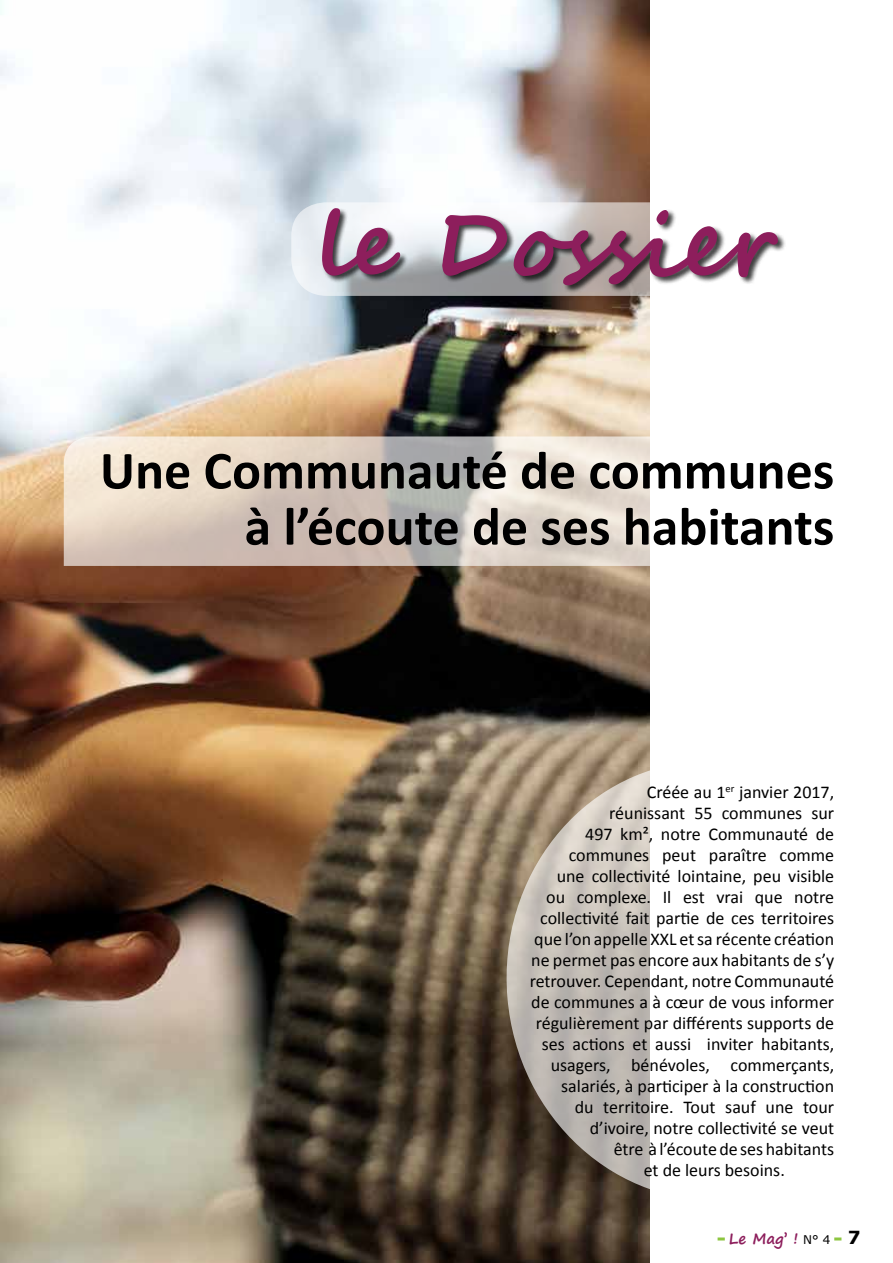
<style>
.page{position:relative;width:893px;height:1263px;background:#fff}
.page>*{position:absolute;margin:0;border:0;box-sizing:border-box;transform-origin:0 0}
.t1{font:700 90px "Segoe Script";color:#8d1e5c}
.t2{font:700 54px "Calibri";color:#000}
.t3{font:18px "Calibri";color:#000}
.t4{font:700 15px "Segoe Print";color:#8d1e5c}
.s1{font-family:"Verdana";font-weight:400;font-size:12px;color:#000}
.s2{font-family:"Verdana";font-size:18px;color:#000}
</style>
<div class="page">
<svg style="left:718px;top:1237px;width:7px;height:3px"></svg>
<svg style="left:834px;top:1237px;width:7px;height:3px"></svg>
<img style="left:0;top:0;width:649px;height:1263px">
<img style="left:281px;top:202px;width:369px;height:179px">
<div style="left:322px;top:208px;width:464px;height:86px;background:#000;opacity:.75"></div>
<svg style="left:64px;top:436px;width:586px;height:130px;background:#d8ccc1"></svg>
<svg style="left:497px;top:752px;width:153px;height:457px;background:#9f9589"></svg>
<h1 class="t1" style="left:314px;top:172px;width:462px">le Dossier</h1>
<h2 class="t2" style="left:100px;top:436px;width:736px">Une Communauté de communes</h2>
<h2 class="t2" style="left:245px;top:492px;width:591px">à l’écoute de ses habitants</h2>
<p class="t3" style="left:647px;top:780px;width:189px">Créée au 1<sup>er</sup> janvier 2017,</p>
<p class="t3" style="left:609px;top:801px;width:226px">réunissant 55 communes sur</p>
<p class="t3" style="left:585px;top:822px;width:250px">497 km², notre Communauté de</p>
<p class="t3" style="left:569px;top:843px;width:267px">communes peut paraître comme</p>
<p class="t3" style="left:557px;top:864px;width:279px">une collectivité lointaine, peu visible</p>
<p class="t3" style="left:546px;top:885px;width:289px">ou complexe. Il est vrai que notre</p>
<p class="t3" style="left:540px;top:906px;width:295px">collectivité fait partie de ces territoires</p>
<p class="t3" style="left:534px;top:927px;width:301px">que l’on appelle XXL et sa récente création</p>
<p class="t3" style="left:531px;top:948px;width:304px">ne permet pas encore aux habitants de s’y</p>
<p class="t3" style="left:530px;top:969px;width:306px">retrouver. Cependant, notre Communauté</p>
<p class="t3" style="left:531px;top:990px;width:305px">de communes a à cœur de vous informer</p>
<p class="t3" style="left:536px;top:1012px;width:300px">régulièrement par différents supports de</p>
<p class="t3" style="left:542px;top:1033px;width:294px">ses actions et aussi inviter habitants,</p>
<p class="t3" style="left:551px;top:1054px;width:285px">usagers, bénévoles, commerçants,</p>
<p class="t3" style="left:561px;top:1075px;width:274px">salariés, à participer à la construction</p>
<p class="t3" style="left:575px;top:1096px;width:261px">du territoire. Tout sauf une tour</p>
<p class="t3" style="left:590px;top:1117px;width:246px">d’ivoire, notre collectivité se veut</p>
<p class="t3" style="left:614px;top:1138px;width:222px">être à l’écoute de ses habitants</p>
<p class="t3" style="left:644px;top:1159px;width:143px">et de leurs besoins.</p>
<p class="t4" style="left:729px;top:1225px;width:133px">Le Mag’ ! <span class="s1">N° 4</span> <span class="s2">7</span></p>
</div>
